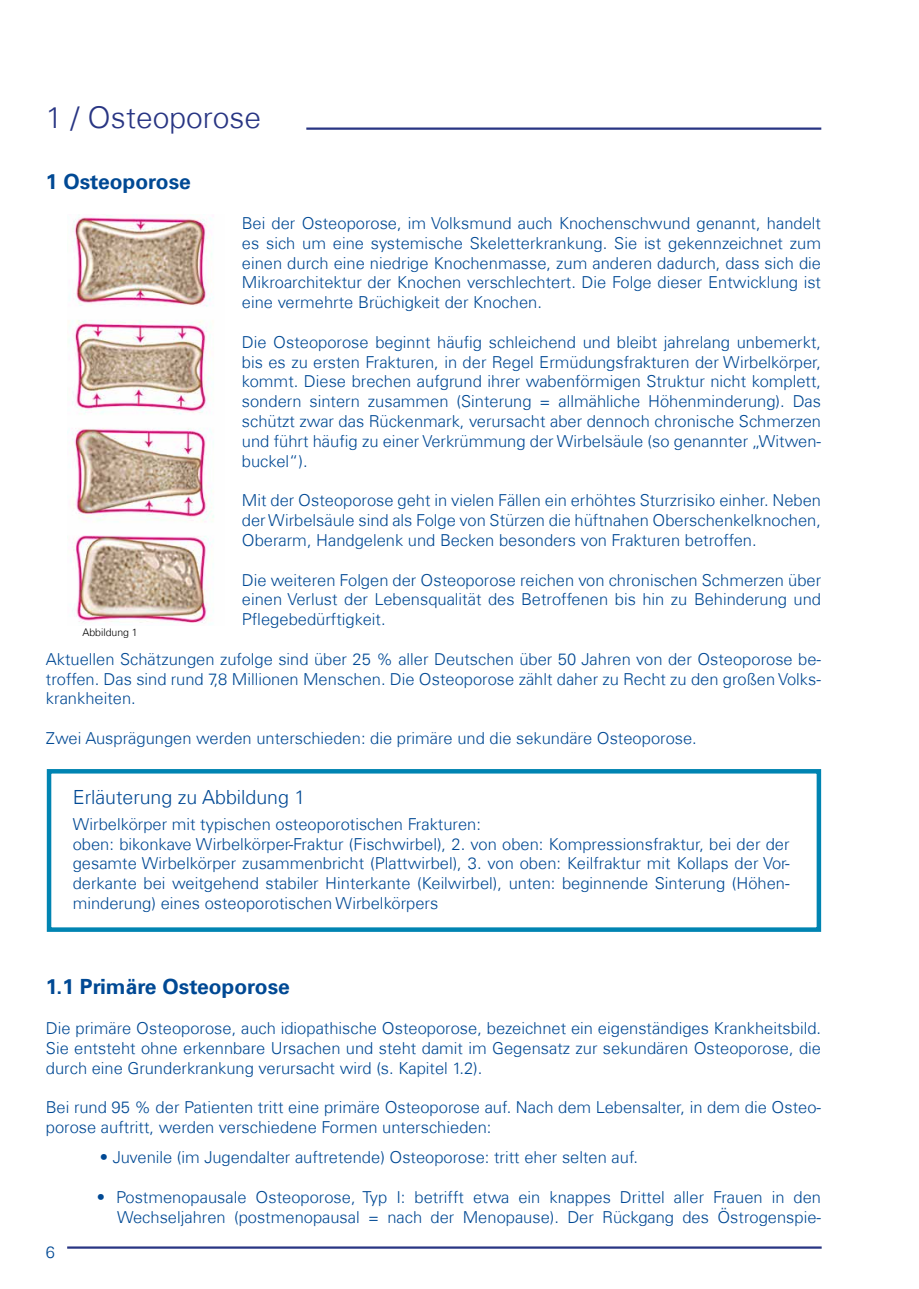
<style>
.page{position:relative;width:919px;height:1289px;background:#fff}
.page>*{position:absolute;margin:0;border:0;box-sizing:border-box;transform-origin:0 0}
.t1{font:300 30px "Univers Com 45";color:#283583}
.t2{font:700 21px "Univers LT";color:#004994}
.t3{font:300 19.5px "Univers Com 45";color:#004994}
.t4{font:300 16.5px/19.8px "Univers Com 45";color:#004994;text-align:justify}
.t5{font:300 10.5px "Univers Com 45";color:#000}
</style>
<div class="page">
<hr style="left:306px;top:127px;width:515px;height:3px;background:#283583">
<hr style="left:67px;top:1246px;width:754px;height:2px;background:#283583">
<img style="left:67px;top:215px;width:147px;height:408px">
<div style="left:47px;top:769px;width:774px;height:162px;border:4px solid #0084b2"></div>
<h1 class="t1" style="left:46px;top:99px;width:217px">1 / Osteoporose</h1>
<p class="t2" style="left:46px;top:170px;width:146px">1 Osteoporose</p>
<p class="t4" style="left:242px;top:213px;width:580px">Bei der Osteoporose, im Volksmund auch Knochenschwund genannt, handelt es sich um eine systemische Skeletterkrankung. Sie ist gekennzeichnet zum einen durch eine niedrige Knochenmasse, zum anderen dadurch, dass sich die Mikroarchitektur der Knochen verschlechtert. Die Folge dieser Entwicklung ist eine vermehrte Brüchigkeit der Knochen.</p>
<p class="t4" style="left:242px;top:332px;width:580px">Die Osteoporose beginnt häufig schleichend und bleibt jahrelang unbemerkt, bis es zu ersten Frakturen, in der Regel Ermüdungsfrakturen der Wirbelkörper, kommt. Diese brechen aufgrund ihrer wabenförmigen Struktur nicht komplett, sondern sintern zusammen (Sinterung = allmähliche Höhenminderung). Das schützt zwar das Rückenmark, verursacht aber dennoch chronische Schmerzen und führt häufig zu einer Verkrümmung der Wirbelsäule (so genannter „Witwen&shy;buckel“).</p>
<p class="t4" style="left:242px;top:490px;width:580px">Mit der Osteoporose geht in vielen Fällen ein erhöhtes Sturzrisiko einher. Neben der Wirbelsäule sind als Folge von Stürzen die hüftnahen Oberschenkelknochen, Oberarm, Handgelenk und Becken besonders von Frakturen betroffen.</p>
<p class="t4" style="left:242px;top:569px;width:580px">Die weiteren Folgen der Osteoporose reichen von chronischen Schmerzen über einen Verlust der Lebensqualität des Betroffenen bis hin zu Behinderung und Pflegebedürftigkeit.</p>
<p class="t4" style="left:46px;top:649px;width:776px">Aktuellen Schätzungen zufolge sind über 25 % aller Deutschen über 50 Jahren von der Osteoporose be&shy;troffen. Das sind rund 7,8 Millionen Menschen. Die Osteoporose zählt daher zu Recht zu den großen Volks&shy;krankheiten.</p>
<p class="t4" style="left:46px;top:728px;width:652px">Zwei Ausprägungen werden unterschieden: die primäre und die sekundäre Osteoporose.</p>
<p class="t5" style="left:82px;top:626px;width:57px">Abbildung 1</p>
<p class="t3" style="left:73px;top:785px;width:234px">Erläuterung zu Abbildung 1</p>
<p class="t4" style="left:73px;top:814px;width:718px;text-align:left">Wirbelkörper mit typischen osteoporotischen Frakturen:<br>oben: bikonkave Wirbelkörper-Fraktur (Fischwirbel), 2. von oben: Kompressionsfraktur, bei der der gesamte Wirbelkörper zusammenbricht (Plattwirbel), 3. von oben: Keilfraktur mit Kollaps der Vor&shy;derkante bei weitgehend stabiler Hinterkante (Keilwirbel), unten: beginnende Sinterung (Höhen&shy;minderung) eines osteoporotischen Wirbelkörpers</p>
<p class="t2" style="left:46px;top:974px;width:245px">1.1 Primäre Osteoporose</p>
<p class="t4" style="left:46px;top:1018px;width:776px">Die primäre Osteoporose, auch idiopathische Osteoporose, bezeichnet ein eigenständiges Krankheitsbild.<br>Sie entsteht ohne erkennbare Ursachen und steht damit im Gegensatz zur sekundären Osteoporose, die durch eine Grunderkrankung verursacht wird (s. Kapitel 1.2).</p>
<p class="t4" style="left:46px;top:1097px;width:776px">Bei rund 95 % der Patienten tritt eine primäre Osteoporose auf. Nach dem Lebensalter, in dem die Osteo&shy;porose auftritt, werden verschiedene Formen unterschieden:</p>
<p class="t4" style="left:100px;top:1147px;width:539px">• Juvenile (im Jugendalter auftretende) Osteoporose: tritt eher selten auf.</p>
<p class="t4" style="left:97px;top:1187px;width:725px;text-align:right">• Postmenopausale Osteoporose, Typ I: betrifft etwa ein knappes Drittel aller Frauen in den<br>Wechseljahren (postmenopausal = nach der Menopause). Der Rückgang des Östrogenspie-</p>
<p class="t4" style="left:46px;top:1242px;width:11px">6</p>
</div>
